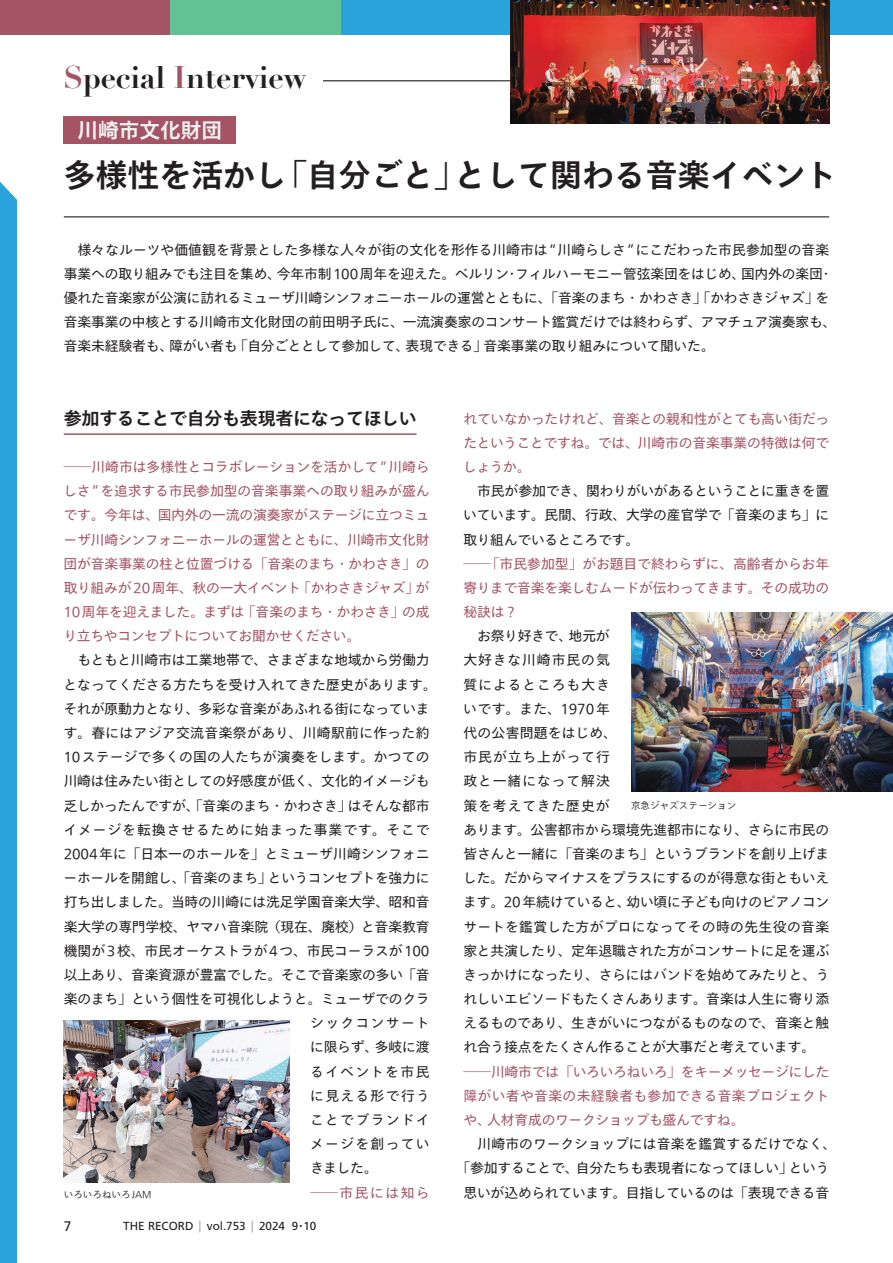
<style>
.page{position:relative;width:893px;height:1263px;background:#fff}
.page>*{position:absolute;margin:0;border:0;box-sizing:border-box;transform-origin:0 0}
.t1{font:700 31.95px "Tazugane Gothic Std N";color:#231f20}
.t2{font:700 30.6px "Didot";letter-spacing:-.005em;color:#231f20}
.t3{font:700 20.7px "Tazugane Gothic Std N";color:#f2f3f4}
.t4{font:700 18px "Tazugane Gothic Std N";letter-spacing:-.02em;color:#231f20}
.t5{font:13.8px/24.2px "Tazugane Gothic Std N";letter-spacing:-.015em;color:#231f20}
.t6{font:13.8px/24.2px "Tazugane Gothic Std N";letter-spacing:-.015em;color:#a55465;text-align:justify}
.t7{font:13.8px "Tazugane Gothic Std N";letter-spacing:.09em;color:#231f20}
.t8{font:13.8px "Tazugane Gothic Std N";letter-spacing:.005em;color:#231f20}
.t9{font:13.8px "Tazugane Gothic Std N";letter-spacing:.025em;color:#231f20}
.t10{font:13.8px "Tazugane Gothic Std N";letter-spacing:.065em;color:#231f20}
.t11{font:13.8px "Tazugane Gothic Std N";letter-spacing:.095em;color:#231f20}
.t12{font:13.8px "Frutiger LT Std";color:#231f20}
.t13{font:11.7px "Frutiger LT Std";color:#231f20}
.t14{font:300 9.6px "Tazugane Gothic Std N";color:#231f20}
.s1{color:#a55465}
.s2{font-family:"Koz Min Pr 6 N"}
</style>
<div class="page">
<div style="left:0;top:0;width:893px;height:34px;background:#2aa2db"></div>
<div style="left:0;top:0;width:170px;height:34px;background:#a55465"></div>
<div style="left:170px;top:0;width:170px;height:34px;background:#63c294"></div>
<div style="left:0;top:182px;width:17px;height:1081px;background:#2aa2db"></div>
<hr style="left:170px;top:80px;width:659px;height:1px;background:#231f20">
<div style="left:64px;top:61px;width:259px;height:31px;background:#fff"></div>
<hr style="left:64px;top:216px;width:765px;height:1px;background:#231f20">
<hr style="left:64px;top:433px;width:353px;height:2px;background:#a55465">
<img style="left:64px;top:1021px;width:225px;height:161px">
<img style="left:631px;top:613px;width:262px;height:178px">
<img style="left:510px;top:0;width:319px;height:123px">
<div style="left:64px;top:116px;width:172px;height:28px;background:#a55465"></div>
<h2 class="t2" style="left:63px;top:58px;width:244px"><span class="s1">S</span>pecial <span class="s1">I</span>nterview</h2>
<h3 class="t3" style="left:78px;top:115px;width:146px">川崎市文化財団</h3>
<h1 class="t1" style="left:64px;top:153px;width:775px">多様性を活かし「自分ごと」として関わる音楽イベント</h1>
<p class="t5" style="left:64px;top:238px;width:774px">　様々なルーツや価値観を背景とした多様な人々が街の文化を形作る川崎市は“川崎らしさ”にこだわった市民参加型の音楽事業への取り組みでも注目を集め、今年市制100周年を迎えた。ベルリン・フィルハーモニー管弦楽団をはじめ、国内外の楽団・優れた音楽家が公演に訪れるミューザ川崎シンフォニーホールの運営とともに、「音楽のまち・かわさき」「かわさきジャズ」を音楽事業の中核とする川崎市文化財団の前田明子氏に、一流演奏家のコンサート鑑賞だけでは終わらず、アマチュア演奏家も、音楽未経験者も、障がい者も「自分ごととして参加して、表現できる」音楽事業の取り組みについて聞いた。</p>
<h3 class="t4" style="left:64px;top:406px;width:354px">参加することで自分も表現者になってほしい</h3>
<p class="t6" style="left:63px;top:455px;width:368px">――川崎市は多様性とコラボレーションを活かして“川崎らしさ”を追求する市民参加型の音楽事業への取り組みが盛んです。今年は、国内外の一流の演奏家がステージに立つミューザ川崎シンフォニーホールの運営とともに、川崎市文化財団が音楽事業の柱と位置づける「音楽のまち・かわさき」の取り組みが20周年、秋の一大イベント「かわさきジャズ」が10周年を迎えました。まずは「音楽のまち・かわさき」の成り立ちやコンセプトについてお聞かせください。</p>
<p class="t5" style="left:64px;top:649px;width:367px">　もともと川崎市は工業地帯で、さまざまな地域から労働力</p>
<p class="t5" style="left:64px;top:673px;width:375px">となってくださる方たちを受け入れてきた歴史があります。</p>
<p class="t5" style="left:64px;top:697px;width:368px">それが原動力となり、多彩な音楽があふれる街になっていま</p>
<p class="t9" style="left:64px;top:723px;width:367px">す。春にはアジア交流音楽祭があり、川崎駅前に作った約</p>
<p class="t8" style="left:64px;top:747px;width:367px">10ステージで多くの国の人たちが演奏をします。かつての</p>
<p class="t5" style="left:64px;top:770px;width:367px">川崎は住みたい街としての好感度が低く、文化的イメージも</p>
<p class="t5" style="left:64px;top:794px;width:367px">乏しかったんですが、「音楽のまち・かわさき」はそんな都市</p>
<p class="t10" style="left:64px;top:820px;width:367px">イメージを転換させるために始まった事業です。そこで</p>
<p class="t5" style="left:64px;top:842px;width:367px">2004年に「日本一のホールを」とミューザ川崎シンフォニ</p>
<p class="t5" style="left:64px;top:867px;width:368px">ーホールを開館し、「音楽のまち」というコンセプトを強力に</p>
<p class="t5" style="left:64px;top:891px;width:367px">打ち出しました。当時の川崎には洗足学園音楽大学、昭和音</p>
<p class="t5" style="left:64px;top:915px;width:367px">楽大学の専門学校、ヤマハ音楽院（現在、廃校）と音楽教育</p>
<p class="t5" style="left:64px;top:939px;width:367px">機関が3校、市民オーケストラが4つ、市民コーラスが100</p>
<p class="t5" style="left:64px;top:963px;width:367px">以上あり、音楽資源が豊富でした。そこで音楽家の多い「音</p>
<p class="t5" style="left:64px;top:987px;width:367px">楽のまち」という個性を可視化しようと。ミューザでのクラ</p>
<p class="t7" style="left:310px;top:1013px;width:121px">シックコンサート</p>
<p class="t5" style="left:310px;top:1036px;width:121px">に限らず、多岐に渡</p>
<p class="t7" style="left:310px;top:1062px;width:121px">るイベントを市民</p>
<p class="t11" style="left:310px;top:1086px;width:121px">に見える形で行う</p>
<p class="t7" style="left:310px;top:1110px;width:121px">ことでブランドイ</p>
<p class="t7" style="left:310px;top:1134px;width:121px">メージを創ってい</p>
<p class="t5" style="left:310px;top:1157px;width:69px">きました。</p>
<p class="t6" style="left:310px;top:1181px;width:121px">――市民には知ら</p>
<p class="t14" style="left:64px;top:1188px;width:89px">いろいろねいろJAM</p>
<p class="t12" style="left:64px;top:1218px;width:9px">7</p>
<p class="t13" style="left:123px;top:1219px;width:195px">THE RECORD<span class="s2">｜</span>vol.753<span class="s2">｜</span>2024 9 <sup>•</sup>10</p>
<p class="t6" style="left:463px;top:407px;width:368px">れていなかったけれど、音楽との親和性がとても高い街だったということですね。では、川崎市の音楽事業の特徴は何でしょうか。</p>
<p class="t5" style="left:463px;top:480px;width:368px;text-align:justify">　市民が参加でき、関わりがいがあるということに重きを置いています。民間、行政、大学の産官学で「音楽のまち」に取り組んでいるところです。</p>
<p class="t6" style="left:463px;top:552px;width:367px">――「市民参加型」がお題目で終わらずに、高齢者からお年寄りまで音楽を楽しむムードが伝わってきます。その成功の秘訣は？</p>
<p class="t5" style="left:463px;top:625px;width:368px">　お祭り好きで、地元が<br>大好きな川崎市民の気<br>質によるところも大き<br>いです。また、1970年<br>代の公害問題をはじめ、<br>市民が立ち上がって行<br>政と一緒になって解決<br>策を考えてきた歴史が<br>あります。公害都市から環境先進都市になり、さらに市民の皆さんと一緒に「音楽のまち」というブランドを創り上げました。だからマイナスをプラスにするのが得意な街ともいえます。20年続けていると、幼い頃に子ども向けのピアノコンサートを鑑賞した方がプロになってその時の先生役の音楽家と共演したり、定年退職された方がコンサートに足を運ぶきっかけになったり、さらにはバンドを始めてみたりと、うれしいエピソードもたくさんあります。音楽は人生に寄り添えるものであり、生きがいにつながるものなので、音楽と触れ合う接点をたくさん作ることが大事だと考えています。</p>
<p class="t6" style="left:463px;top:1060px;width:368px">――川崎市では「いろいろねいろ」をキーメッセージにした障がい者や音楽の未経験者も参加できる音楽プロジェクトや、人材育成のワークショップも盛んですね。</p>
<p class="t5" style="left:456px;top:1133px;width:381px;text-align:center">　川崎市のワークショップには音楽を鑑賞するだけでなく、「参加することで、自分たちも表現者になってほしい」という思いが込められています。目指しているのは「表現できる音</p>
<p class="t14" style="left:631px;top:798px;width:107px">京急ジャズステーション</p>
</div>
